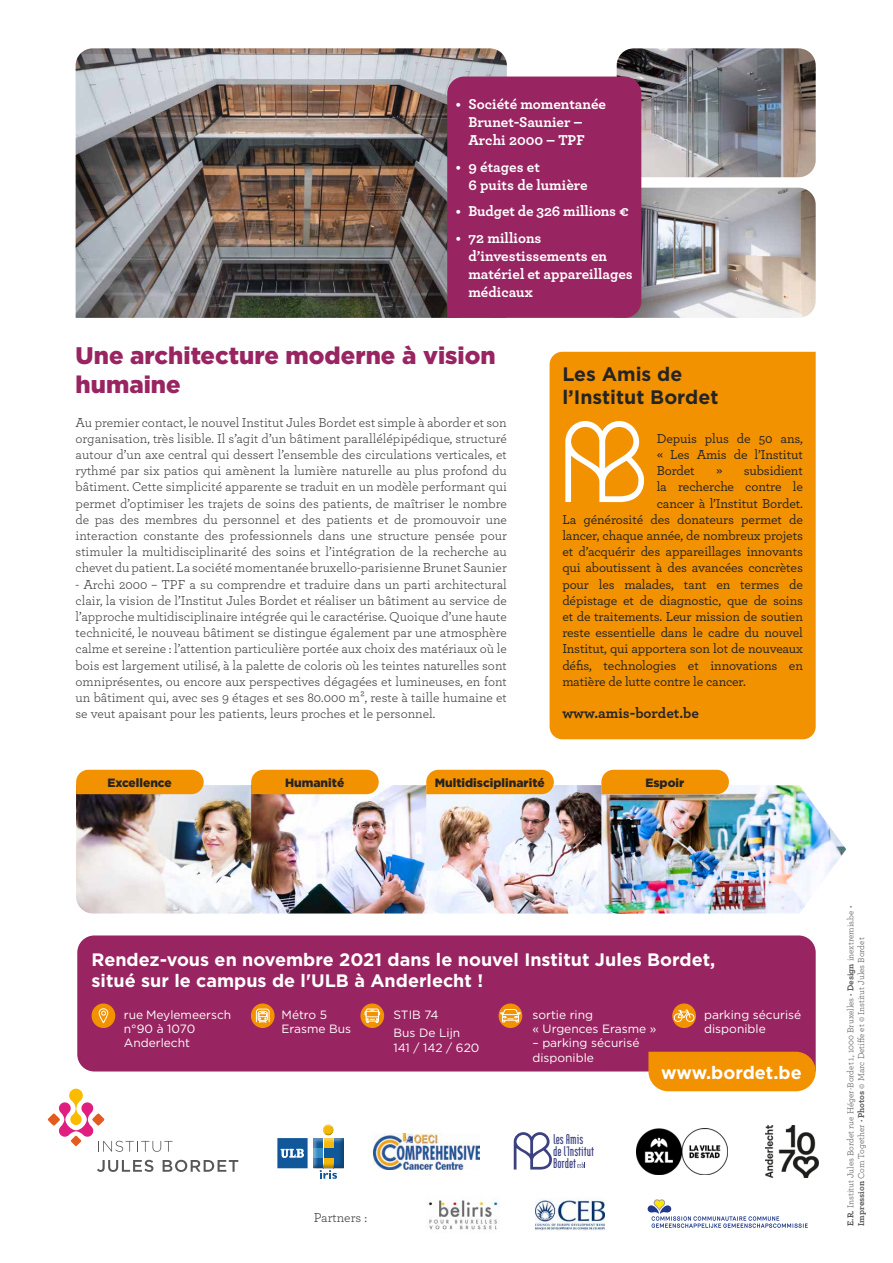
<style>
.page{position:relative;width:893px;height:1263px;background:#fff}
.page>*{position:absolute;margin:0;border:0;box-sizing:border-box;transform-origin:0 0}
.t1{font:900 24px/28.8px "Gotham HTF";color:#982561}
.t2{font:700 19.5px/23.4px "Gotham HTF";color:#252425}
.t3{font:700 18px/21.6px "Gotham HTF";color:#fff}
.t4{font:700 16.95px/11.9px "Modular";color:#3c4180}
.t5{font:700 15px/18px "Archer";color:#fff}
.t6{font:700 15px "Archer";color:#252425}
.t7{font:13.5px/16.2px "Archer";color:#3d3d3c;text-align:justify}
.t8{font:500 13.5px/16.2px "Archer";letter-spacing:-.01em;color:#252425;text-align:justify}
.t9{font:12px/14.4px "Gotham HTF";color:#fff}
.t10{font:900 12px "Gotham HTF";color:#252425}
.t11{font:9px/10.8px "Archer";color:#575756}
.s1{font-weight:700}
</style>
<div class="page">
<img style="left:76px;top:48px;width:431px;height:270px">
<img style="left:617px;top:48px;width:199px;height:129px">
<img style="left:641px;top:188px;width:175px;height:130px">
<div style="left:550px;top:352px;width:266px;height:387px;background:#f39200"></div>
<svg style="left:277px;top:1138px;width:31px;height:30px"></svg>
<svg style="left:314px;top:1124px;width:30px;height:55px"></svg>
<img style="left:373px;top:1134px;width:107px;height:35px">
<svg style="left:48px;top:1113px;width:12px;height:13px"></svg>
<svg style="left:59px;top:1089px;width:113px;height:63px"></svg>
<svg style="left:97px;top:1160px;width:56px;height:12px"></svg>
<svg style="left:163px;top:1160px;width:75px;height:12px"></svg>
<svg style="left:514px;top:1132px;width:38px;height:37px"></svg>
<svg style="left:577px;top:1162px;width:8px;height:6px"></svg>
<svg style="left:565px;top:421px;width:80px;height:81px"></svg>
<img style="left:76px;top:785px;width:175px;height:128px">
<img style="left:251px;top:785px;width:175px;height:128px">
<img style="left:426px;top:785px;width:175px;height:128px">
<img style="left:601px;top:785px;width:245px;height:128px">
<div style="left:76px;top:770px;width:128px;height:24px;background:#f39200"></div>
<div style="left:251px;top:770px;width:128px;height:24px;background:#f39200"></div>
<div style="left:601px;top:770px;width:128px;height:24px;background:#f39200"></div>
<div style="left:426px;top:770px;width:128px;height:24px;background:#f39200"></div>
<div style="left:447px;top:77px;width:194px;height:241px;background:#982561"></div>
<div style="left:77px;top:935px;width:739px;height:136px;background:#982561"></div>
<div style="left:648px;top:1052px;width:168px;height:39px;background:#f39200"></div>
<div style="left:360px;top:1003px;width:24px;height:25px;background:#f39200;border-radius:50%"></div>
<svg style="left:364px;top:1008px;width:16px;height:15px"></svg>
<div style="left:672px;top:1003px;width:24px;height:25px;background:#f39200;border-radius:50%"></div>
<svg style="left:674px;top:1009px;width:21px;height:13px"></svg>
<svg style="left:251px;top:1003px;width:24px;height:25px"></svg>
<svg style="left:256px;top:1008px;width:14px;height:15px"></svg>
<div style="left:92px;top:1003px;width:23px;height:25px;background:#f39200;border-radius:50%"></div>
<div style="left:99px;top:1008px;width:9px;height:15px;border:1px solid #fff;border-radius:4px"></div>
<svg style="left:101px;top:1011px;width:5px;height:4px"></svg>
<div style="left:499px;top:1003px;width:23px;height:25px;background:#f39200;border-radius:50%"></div>
<svg style="left:500px;top:1009px;width:21px;height:14px"></svg>
<img style="left:637px;top:1129px;width:91px;height:45px">
<img style="left:766px;top:1126px;width:52px;height:51px">
<img style="left:428px;top:1200px;width:72px;height:30px">
<img style="left:535px;top:1197px;width:69px;height:34px">
<svg style="left:648px;top:1199px;width:160px;height:29px"></svg>
<p class="t5" style="left:468px;top:94px;width:139px;text-indent:-13px">• Société momentanée<br>Brunet-Saunier –<br>Archi 2000 – TPF</p>
<p class="t5" style="left:468px;top:157px;width:121px;text-indent:-13px">• 9 étages et<br>6 puits de lumière</p>
<p class="t5" style="left:456px;top:201px;width:175px">• Budget de 326 millions €</p>
<p class="t5" style="left:468px;top:228px;width:166px;text-indent:-13px">• 72 millions d’investissements en matériel et appareillages médicaux</p>
<h1 class="t1" style="left:76px;top:341px;width:422px">Une architecture moderne à vision humaine</h1>
<p class="t7" style="left:76px;top:413px;width:433px">Au premier contact, le nouvel Institut Jules Bordet est simple à aborder et son organisation, très lisible. Il s’agit d’un bâtiment parallélépipédique, structuré autour d’un axe central qui dessert l’ensemble des circulations verticales, et rythmé par six patios qui amènent la lumière naturelle au plus profond du bâtiment. Cette simplicité apparente se traduit en un modèle performant qui permet d’optimiser les trajets de soins des patients, de maîtriser le nombre de pas des membres du personnel et des patients et de promouvoir une interaction constante des professionnels dans une structure pensée pour stimuler la multidisciplinarité des soins et l’intégration de la recherche au chevet du patient. La société momentanée bruxello-parisienne Brunet Saunier</p>
<p class="t7" style="left:76px;top:575px;width:433px">- Archi 2000 – TPF a su comprendre et traduire dans un parti architectural clair, la vision de l’Institut Jules Bordet et réaliser un bâtiment au service de l’approche multidisciplinaire intégrée qui le caractérise. Quoique d’une haute technicité, le nouveau bâtiment se distingue également par une atmosphère calme et sereine : l’attention particulière portée aux choix des matériaux où le bois est largement utilisé, à la palette de coloris où les teintes naturelles sont omniprésentes, ou encore aux perspectives dégagées et lumineuses, en font un bâtiment qui, avec ses 9 étages et ses 80.000 m², reste à taille humaine et se veut apaisant pour les patients, leurs proches et le personnel.</p>
<h2 class="t2" style="left:562px;top:362px;width:158px">Les Amis de l’Institut Bordet</h2>
<p class="t8" style="left:657px;top:430px;width:148px">Depuis plus de 50 ans, « Les Amis de l’Institut Bordet</p>
<p class="t8" style="left:716px;top:462px;width:88px">» subsidient</p>
<p class="t8" style="left:657px;top:478px;width:148px">la recherche contre le</p>
<p class="t8" style="left:657px;top:494px;width:148px">cancer à l’Institut Bordet.</p>
<p class="t8" style="left:562px;top:511px;width:242px">La générosité des donateurs permet de</p>
<p class="t8" style="left:562px;top:527px;width:242px">lancer, chaque année, de nombreux projets</p>
<p class="t8" style="left:562px;top:543px;width:242px">et d’acquérir des appareillages innovants</p>
<p class="t8" style="left:562px;top:559px;width:242px">qui aboutissent à des avancées concrètes</p>
<p class="t8" style="left:562px;top:575px;width:242px">pour les malades, tant en termes de</p>
<p class="t8" style="left:562px;top:592px;width:242px">dépistage et de diagnostic, que de soins</p>
<p class="t8" style="left:562px;top:608px;width:242px">et de traitements. Leur mission de soutien</p>
<p class="t8" style="left:562px;top:624px;width:242px">reste essentielle dans le cadre du nouvel</p>
<p class="t8" style="left:562px;top:640px;width:242px">Institut, qui apportera son lot de nouveaux</p>
<p class="t8" style="left:562px;top:656px;width:242px">défis, technologies et innovations en</p>
<p class="t8" style="left:562px;top:673px;width:185px">matière de lutte contre le cancer.</p>
<p class="t6" style="left:562px;top:701px;width:138px">www.amis-bordet.be</p>
<p class="t10" style="left:107px;top:776px;width:66px">Excellence</p>
<p class="t10" style="left:285px;top:776px;width:61px">Humanité</p>
<p class="t10" style="left:435px;top:776px;width:111px">Multidisciplinarité</p>
<p class="t10" style="left:645px;top:776px;width:40px">Espoir</p>
<h3 class="t3" style="left:92px;top:948px;width:625px">Rendez-vous en novembre 2021 dans le nouvel Institut Jules Bordet, situé sur le campus de l'ULB à Anderlecht !</h3>
<p class="t9" style="left:124px;top:1007px;width:109px">rue Meylemeersch n°90 à 1070<br>Anderlecht</p>
<p class="t9" style="left:282px;top:1007px;width:71px">Métro 5<br>Erasme Bus</p>
<p class="t9" style="left:393px;top:1005px;width:68px;line-height:18.6px">STIB 74<br>Bus De Lijn</p>
<p class="t9" style="left:393px;top:1040px;width:88px">141 / 142 / 620</p>
<p class="t7" style="left:314px;top:1208px;width:55px">Partners :</p>
<p class="t9" style="left:532px;top:1007px;width:125px">sortie ring<br>« Urgences Erasme »</p>
<p class="t9" style="left:532px;top:1036px;width:109px">– parking sécurisé disponible</p>
<p class="t9" style="left:704px;top:1007px;width:99px">parking sécurisé disponible</p>
<p class="t4" style="left:553px;top:1133px;width:43px">les Amis de lInstitut<br>Bordet</p>
<h3 class="t3" style="left:661px;top:1061px;width:142px">www.bordet.be</h3>
<p class="t11" style="left:845px;top:1226px;width:321px;rotate:-90deg"><span class="s1">E.R.</span> Institut Jules Bordet rue Héger-Bordet 1, 1000 Bruxelles • <span class="s1">Design</span> inextremis.be •<br><span class="s1">Impression</span> Com Together • <span class="s1">Photos</span> © Marc Detiffe et © Institut Jules Bordet</p>
</div>
